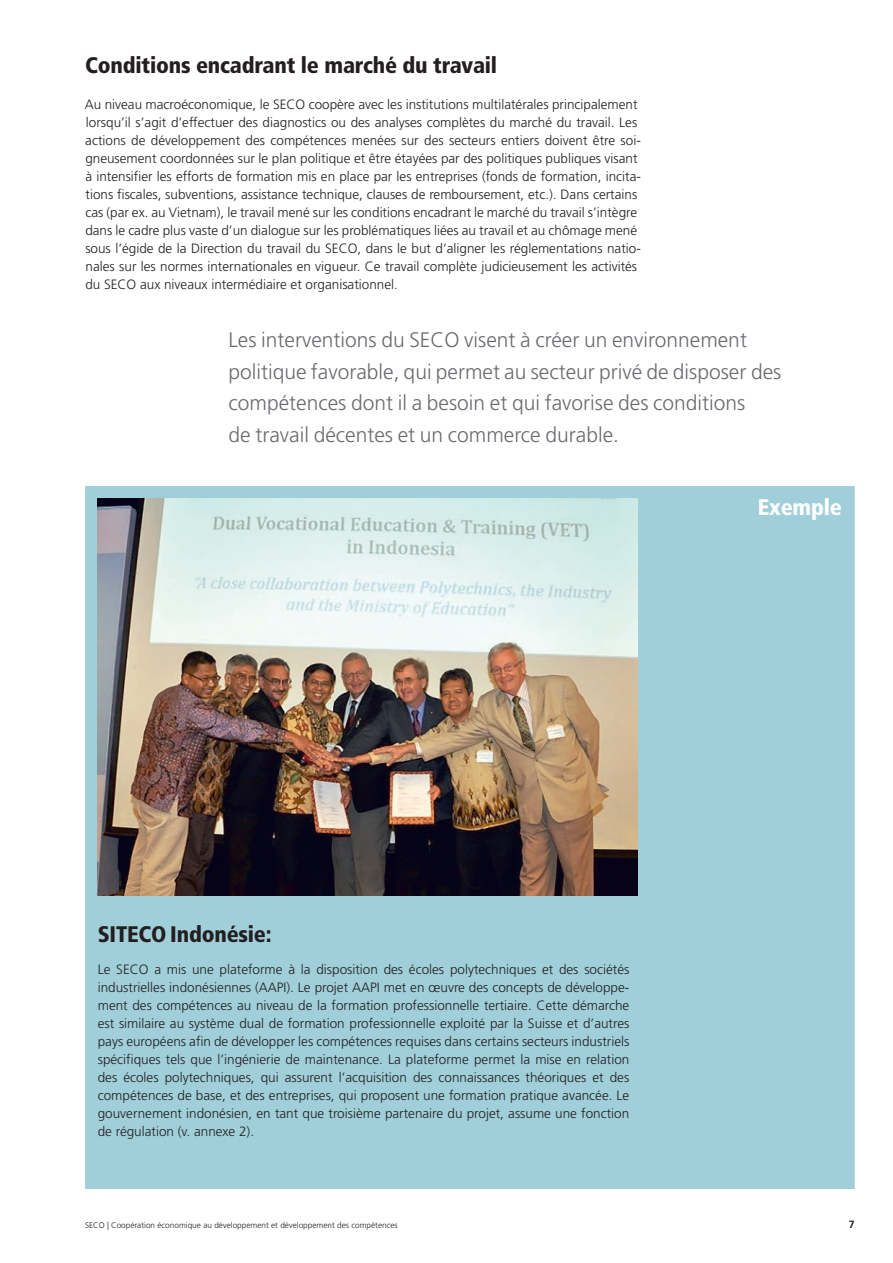
<style>
.page{position:relative;width:893px;height:1263px;background:#fff}
.page>*{position:absolute;margin:0;border:0;box-sizing:border-box;transform-origin:0 0}
.t1{font:900 condensed 22.5px "Frutiger LT Std";letter-spacing:-.01em;color:#231f20}
.t2{font:900 condensed 22.5px "Frutiger LT Std";letter-spacing:-.01em;color:#fff}
.t3{font:300 21px/31.5px "Frutiger LT Std";color:#696b6f}
.t4{font:300 13.5px/18px "Frutiger LT Std";color:#231f20;text-align:justify}
.t5{font:700 10.5px "Frutiger LT Std";color:#231f20}
.t6{font:300 8.25px "Frutiger LT Std";color:#231f20}
</style>
<div class="page">
<div style="left:85px;top:486px;width:770px;height:703px;background:#a0cfd9"></div>
<img style="left:98px;top:498px;width:540px;height:398px">
<h1 class="t1" style="left:85px;top:51px;width:414px">Conditions encadrant le marché du travail</h1>
<p class="t4" style="left:85px;top:95px;width:558px;text-align:left">Au niveau macroéconomique, le SECO coopère avec les institutions multilatérales principalement lorsqu’il s’agit d’effectuer des diagnostics ou des analyses complètes du marché du travail. Les actions de développement des compétences menées sur des secteurs entiers doivent être soi&shy;gneusement coordonnées sur le plan politique et être étayées par des politiques publiques visant à intensifier les efforts de formation mis en place par les entreprises (fonds de formation, incita&shy;tions fiscales, subventions, assistance technique, clauses de remboursement, etc.). Dans certains cas (par ex. au Vietnam), le travail mené sur les conditions encadrant le marché du travail s’intègre dans le cadre plus vaste d’un dialogue sur les problématiques liées au travail et au chômage mené sous l’égide de la Direction du travail du SECO, dans le but d’aligner les réglementations natio&shy;nales sur les normes internationales en vigueur. Ce travail complète judicieusement les activités du SECO aux niveaux intermédiaire et organisationnel.</p>
<h2 class="t3" style="left:229px;top:325px;width:554px">Les interventions du SECO visent à créer un environnement politique favorable, qui permet au secteur privé de disposer des compétences dont il a besoin et qui favorise des conditions<br>de travail décentes et un commerce durable.</h2>
<h1 class="t2" style="left:758px;top:494px;width:86px">Exemple</h1>
<h1 class="t1" style="left:98px;top:921px;width:175px">SITECO Indonésie:</h1>
<p class="t4" style="left:98px;top:960px;width:533px">Le SECO a mis une plateforme à la disposition des écoles polytechniques et des sociétés industrielles indonésiennes (AAPI). Le projet AAPI met en œuvre des concepts de développe&shy;ment des compétences au niveau de la formation professionnelle tertiaire. Cette démarche est similaire au système dual de formation professionnelle exploité par la Suisse et d’autres pays européens afin de développer les compétences requises dans certains secteurs industriels spécifiques tels que l’ingénierie de maintenance. La plateforme permet la mise en relation des écoles polytechniques, qui assurent l’acquisition des connaissances théoriques et des compétences de base, et des entreprises, qui proposent une formation pratique avancée. Le gouvernement indonésien, en tant que troisième partenaire du projet, assume une fonction de régulation (v. annexe 2).</p>
<p class="t6" style="left:85px;top:1221px;width:314px">SECO | Coopération économique au développement et développement des compétences</p>
<p class="t5" style="left:849px;top:1218px;width:7px">7</p>
</div>
